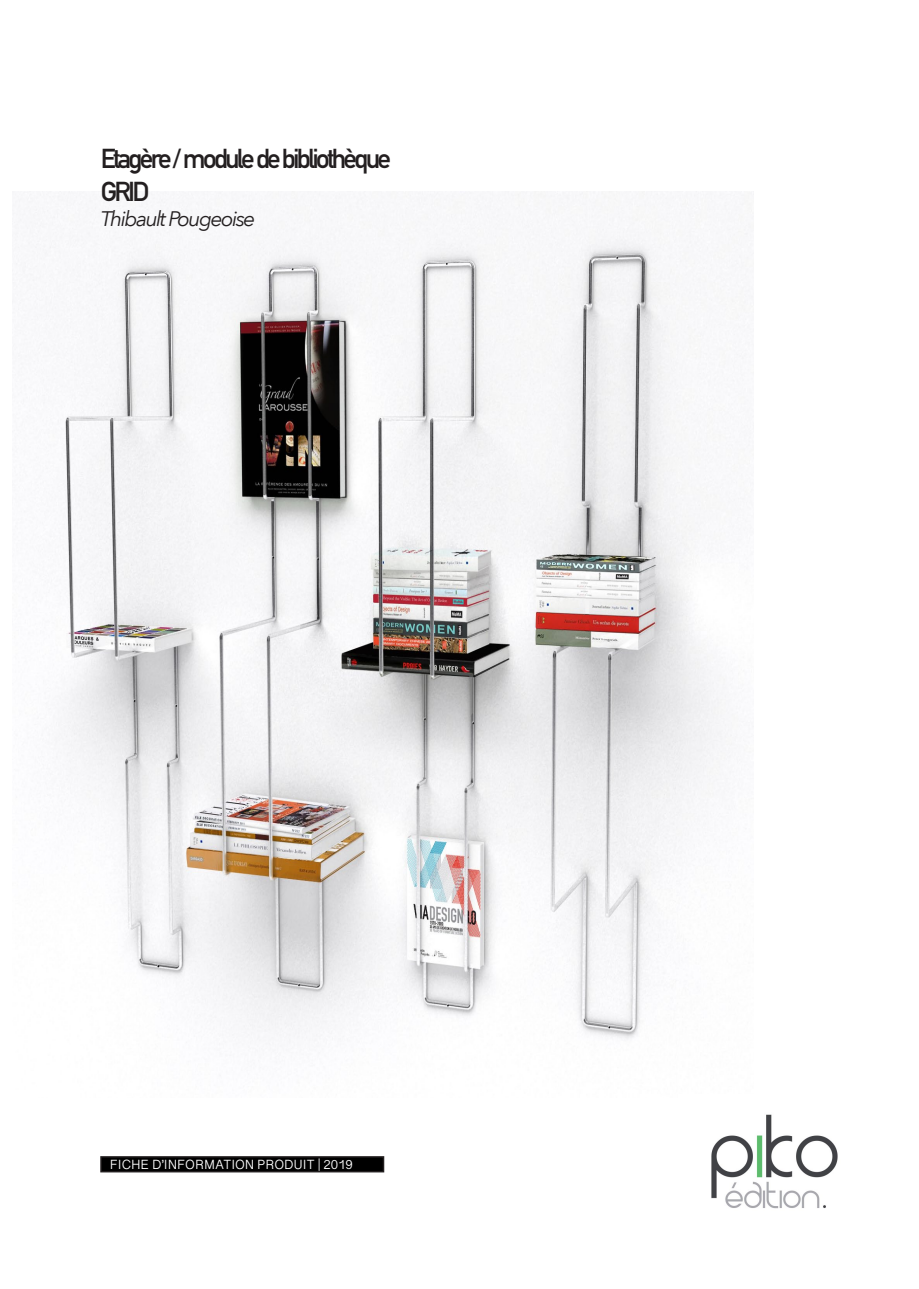
<style>
.page{position:relative;width:919px;height:1289px;background:#fff}
.page>*{position:absolute;margin:0;border:0;box-sizing:border-box;transform-origin:0 0}
.t1{font:700 27px "DIN Alternate";letter-spacing:-.1em;color:#231f20}
.t2{font:italic 21px "Avenir Next";letter-spacing:-.075em;color:#231f20}
.t3{font:13.5px "Malayalam Sangam MN";letter-spacing:-.01em;color:#fff}
</style>
<div class="page">
<img style="left:16px;top:192px;width:737px;height:852px">
<img style="left:711px;top:1114px;width:127px;height:95px">
<div style="left:101px;top:1156px;width:282px;height:15px;background:#000"></div>
<div style="left:100px;top:1156px;width:284px;height:16px;border:2px solid #231f20"></div>
<p class="t1" style="left:101px;top:138px;width:292px">Etagère / module de bibliothèque</p>
<p class="t1" style="left:101px;top:171px;width:50px">GRID</p>
<p class="t2" style="left:101px;top:201px;width:156px">Thibault Pougeoise</p>
<p class="t3" style="left:110px;top:1157px;width:244px">FICHE D’INFORMATION PRODUIT | 2019</p>
</div>
